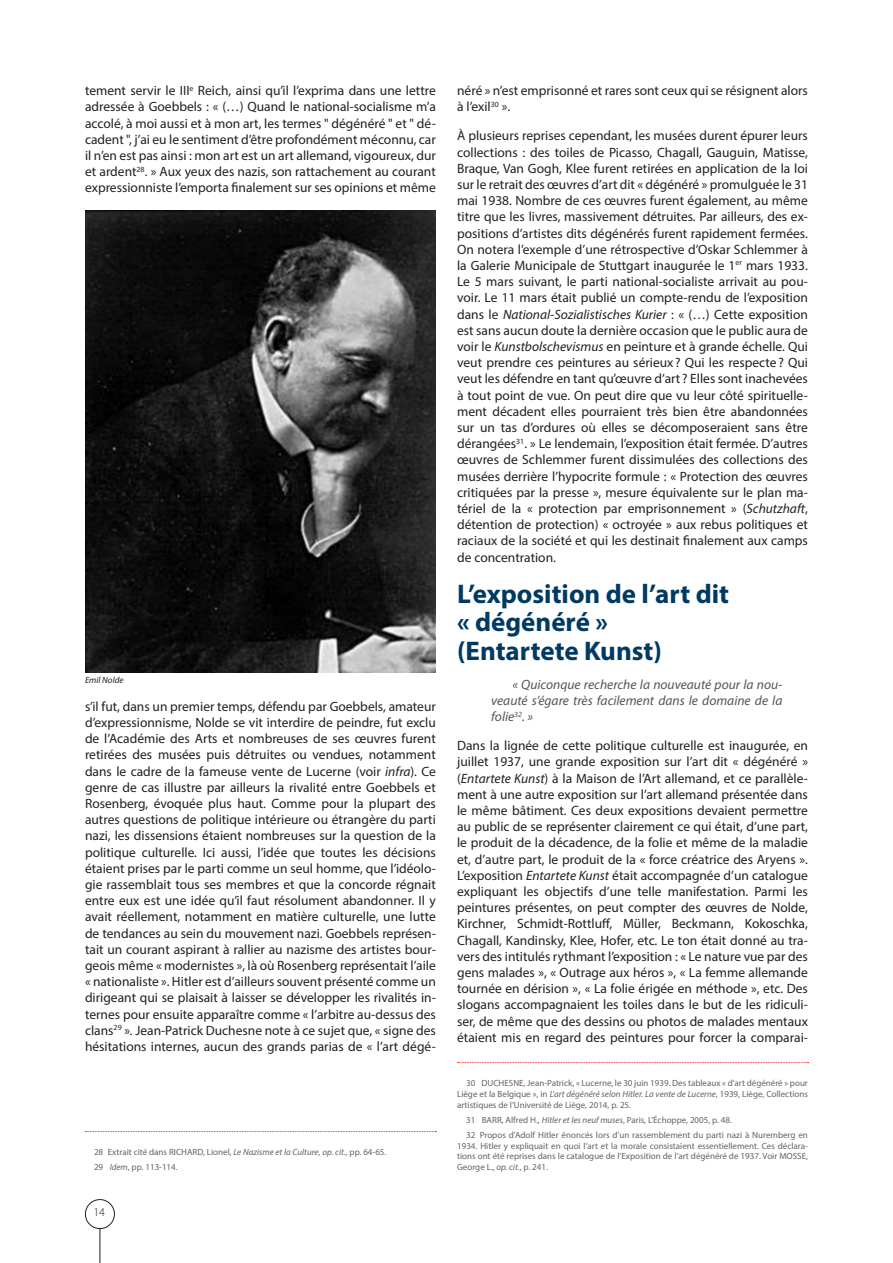
<style>
.page{position:relative;width:893px;height:1263px;background:#fff}
.page>*{position:absolute;margin:0;border:0;box-sizing:border-box;transform-origin:0 0}
.t1{font:700 27px/28.5px "Myriad Pro";color:#003a62}
.t2{font:13.5px/16.2px "Myriad Pro";color:#231f20;text-align:justify}
.t3{font:italic 13.5px/16.2px "Myriad Pro";color:#595353;text-align:justify}
.t4{font:300 12px "Myriad Pro";color:#231f20}
.t5{font:9px/10.8px "Myriad Pro";color:#636366}
.t6{font:italic 9px "Myriad Pro";color:#231f20}
.s1{font-style:italic}
</style>
<div class="page">
<div style="left:85px;top:1199px;width:30px;height:30px;border:1px solid #231f20;border-radius:50%"></div>
<hr style="left:100px;top:1228px;width:1px;height:35px;background:#231f20">
<svg style="left:85px;top:1131px;width:351px;height:1px"></svg>
<svg style="left:457px;top:1062px;width:351px;height:1px"></svg>
<img style="left:85px;top:211px;width:351px;height:462px">
<p class="t2" style="left:85px;top:82px;width:352px">tement servir le III<sup>e</sup> Reich, ainsi qu’il l’exprima dans une lettre adressée à Goebbels : « (…) Quand le national-socialisme m’a accolé, à moi aussi et à mon art, les termes " dégénéré " et " dé&shy;cadent ", j’ai eu le sentiment d’être profondément méconnu, car il n’en est pas ainsi : mon art est un art allemand, vigoureux, dur et ardent<sup>28</sup>. » Aux yeux des nazis, son rattachement au courant expressionniste l’emporta finalement sur ses opinions et même</p>
<p class="t6" style="left:85px;top:674px;width:40px">Emil Nolde</p>
<p class="t2" style="left:85px;top:698px;width:352px">s’il fut, dans un premier temps, défendu par Goebbels, amateur d’expressionnisme, Nolde se vit interdire de peindre, fut exclu de l’Académie des Arts et nombreuses de ses œuvres furent retirées des musées puis détruites ou vendues, notamment dans le cadre de la fameuse vente de Lucerne (voir <span class="s1">infra</span>). Ce genre de cas illustre par ailleurs la rivalité entre Goebbels et Rosenberg, évoquée plus haut. Comme pour la plupart des autres questions de politique intérieure ou étrangère du parti nazi, les dissensions étaient nombreuses sur la question de la politique culturelle. Ici aussi, l’idée que toutes les décisions étaient prises par le parti comme un seul homme, que l’idéolo&shy;gie rassemblait tous ses membres et que la concorde régnait entre eux est une idée qu’il faut résolument abandonner. Il y avait réellement, notamment en matière culturelle, une lutte de tendances au sein du mouvement nazi. Goebbels représen&shy;tait un courant aspirant à rallier au nazisme des artistes bour&shy;geois même « modernistes », là où Rosenberg représentait l’aile « nationaliste ». Hitler est d’ailleurs souvent présenté comme un dirigeant qui se plaisait à laisser se développer les rivalités in&shy;ternes pour ensuite apparaître comme « l’arbitre au-dessus des clans<sup>29</sup> ». Jean-Patrick Duchesne note à ce sujet que, « signe des hésitations internes, aucun des grands parias de « l’art dégé-</p>
<p class="t5" style="left:94px;top:1144px;width:294px;line-height:15px">28 Extrait cité dans RICHARD, Lionel, <span class="s1">Le Nazisme et la Culture</span>, <span class="s1">op. cit.</span>, pp. 64-65.<br>29 <span class="s1">Idem</span>, pp. 113-114.</p>
<p class="t4" style="left:93px;top:1206px;width:13px">14</p>
<p class="t2" style="left:457px;top:82px;width:352px">néré » n’est emprisonné et rares sont ceux qui se résignent alors à l’exil<sup>30</sup> ».</p>
<p class="t2" style="left:457px;top:127px;width:352px">À plusieurs reprises cependant, les musées durent épurer leurs collections : des toiles de Picasso, Chagall, Gauguin, Matisse, Braque, Van Gogh, Klee furent retirées en application de la loi sur le retrait des œuvres d’art dit « dégénéré » promulguée le 31 mai 1938. Nombre de ces œuvres furent également, au même titre que les livres, massivement détruites. Par ailleurs, des ex&shy;positions d’artistes dits dégénérés furent rapidement fermées.<br>On notera l’exemple d’une rétrospective d’Oskar Schlemmer à la Galerie Municipale de Stuttgart inaugurée le 1<sup>er</sup> mars 1933.<br>Le 5 mars suivant, le parti national-socialiste arrivait au pou&shy;voir. Le 11 mars était publié un compte-rendu de l’exposition dans le <span class="s1">National-Sozialistisches Kurier</span> : « (…) Cette exposition est sans aucun doute la dernière occasion que le public aura de voir le <span class="s1">Kunstbolschevismus</span> en peinture et à grande échelle. Qui veut prendre ces peintures au sérieux ? Qui les respecte? Qui veut les défendre en tant qu’œuvre d’art ? Elles sont inachevées à tout point de vue. On peut dire que vu leur côté spirituelle&shy;ment décadent elles pourraient très bien être abandonnées sur un tas d’ordures où elles se décomposeraient sans être dérangées<sup>31</sup>. » Le lendemain, l’exposition était fermée. D’autres œuvres de Schlemmer furent dissimulées des collections des musées derrière l’hypocrite formule : « Protection des œuvres critiquées par la presse », mesure équivalente sur le plan ma&shy;tériel de la « protection par emprisonnement » (<span class="s1">Schutzhaft</span>, détention de protection) « octroyée » aux rebus politiques et raciaux de la société et qui les destinait finalement aux camps de concentration.</p>
<h1 class="t1" style="left:457px;top:579px;width:273px">L’exposition de l’art dit « dégénéré » (Entartete Kunst)</h1>
<p class="t3" style="left:491px;top:676px;width:293px;text-indent:21px">« Quiconque recherche la nouveauté pour la nou&shy;veauté s’égare très facilement dans le domaine de la folie<sup>32</sup>. »</p>
<p class="t2" style="left:457px;top:737px;width:352px">Dans la lignée de cette politique culturelle est inaugurée, en juillet 1937, une grande exposition sur l’art dit « dégénéré » (<span class="s1">Entartete Kunst</span>) à la Maison de l’Art allemand, et ce parallèle&shy;ment à une autre exposition sur l’art allemand présentée dans le même bâtiment. Ces deux expositions devaient permettre au public de se représenter clairement ce qui était, d’une part, le produit de la décadence, de la folie et même de la maladie et, d’autre part, le produit de la « force créatrice des Aryens ».<br>L’exposition <span class="s1">Entartete Kunst</span> était accompagnée d’un catalogue expliquant les objectifs d’une telle manifestation. Parmi les peintures présentes, on peut compter des œuvres de Nolde, Kirchner, Schmidt-Rottluff, Müller, Beckmann, Kokoschka, Chagall, Kandinsky, Klee, Hofer, etc. Le ton était donné au tra&shy;vers des intitulés rythmant l’exposition : « Le nature vue par des gens malades », « Outrage aux héros », « La femme allemande tournée en dérision », « La folie érigée en méthode », etc. Des slogans accompagnaient les toiles dans le but de les ridiculi&shy;ser, de même que des dessins ou photos de malades mentaux étaient mis en regard des peintures pour forcer la comparai-</p>
<p class="t5" style="left:457px;top:1077px;width:352px;text-align:justify;text-indent:9px">30 DUCHESNE, Jean-Patrick, « Lucerne, le 30 juin 1939. Des tableaux « d’art dégénéré » pour Liège et la Belgique », in <span class="s1">L’art dégénéré selon Hitler. La vente de Lucerne</span>, 1939, Liège, Collections artistiques de l’Université de Liège, 2014, p. 25.</p>
<p class="t5" style="left:466px;top:1112px;width:343px;line-height:15px">31 BARR, Alfred H., <span class="s1">Hitler et les neuf muses</span>, Paris, L’Échoppe, 2005, p. 48.<br>32 Propos d’Adolf Hitler énoncés lors d’un rassemblement du parti nazi à Nuremberg en</p>
<p class="t5" style="left:457px;top:1140px;width:352px;text-align:justify">1934. Hitler y expliquait en quoi l’art et la morale consistaient essentiellement. Ces déclara&shy;tions ont été reprises dans le catalogue de l’Exposition de l’art dégénéré de 1937. Voir MOSSE, George L., <span class="s1">op. cit.</span>, p. 241.</p>
</div>
